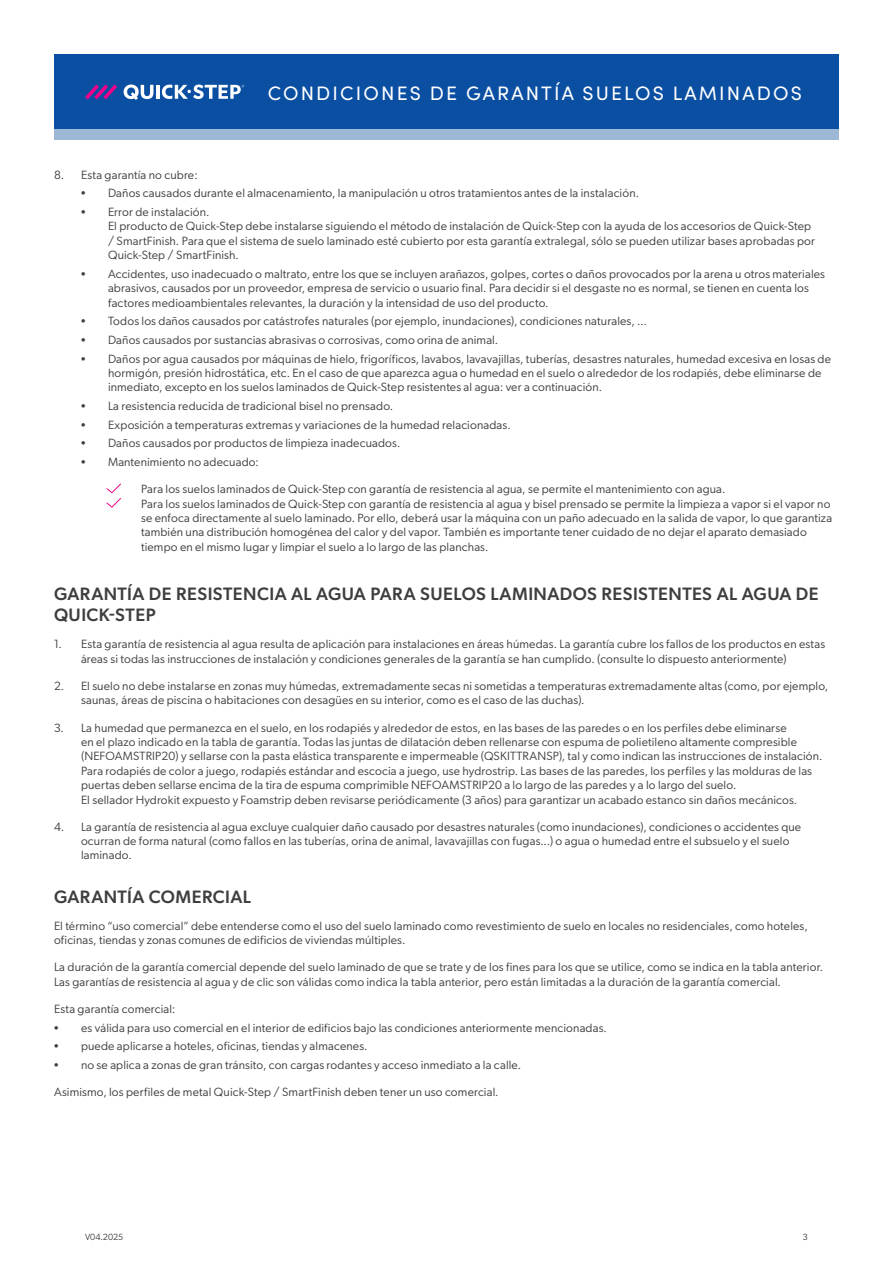
<style>
.page{position:relative;width:893px;height:1263px;background:#fff}
.page>*{position:absolute;margin:0;border:0;box-sizing:border-box;transform-origin:0 0}
.t1{font:19.5px "Sofia Pro";letter-spacing:.11em;color:#fff}
.Titel{font:500 18px/21.6px "Gibson";letter-spacing:.02em;color:#3e3e3f}
.Body{font:12px/14.4px "Gibson";letter-spacing:.01em;color:#3e3e3f}
.t2{font:9px "Gibson";color:#3e3e3f}
</style>
<div class="page">
<div style="left:54px;top:54px;width:785px;height:75px;background:#0a4fa2"></div>
<div style="left:54px;top:129px;width:785px;height:11px;background:#9db8d5"></div>
<svg style="left:85px;top:84px;width:32px;height:15px"></svg>
<svg style="left:124px;top:85px;width:29px;height:15px"></svg>
<hr style="left:156px;top:85px;width:4px;height:14px;background:#fff">
<svg style="left:162px;top:85px;width:82px;height:14px"></svg>
<svg style="left:106px;top:484px;width:15px;height:24px"></svg>
<h1 class="t1" style="left:268px;top:79px;width:536px">CONDICIONES DE GARANTÍA SUELOS LAMINADOS</h1>
<p class="Body" style="left:54px;top:167px;width:145px">8. Esta garantía no cubre:</p>
<p class="Body" style="left:81px;top:185px;width:559px">• Daños causados durante el almacenamiento, la manipulación u otros tratamientos antes de la instalación.</p>
<p class="Body" style="left:108px;top:204px;width:708px;text-indent:-27px">• Error de instalación.<br>El producto de Quick-Step debe instalarse siguiendo el método de instalación de Quick-Step con la ayuda de los accesorios de Quick-Step / SmartFinish. Para que el sistema de suelo laminado esté cubierto por esta garantía extralegal, sólo se pueden utilizar bases aprobadas por Quick-Step / SmartFinish.</p>
<p class="Body" style="left:108px;top:266px;width:719px;text-indent:-27px">• Accidentes, uso inadecuado o maltrato, entre los que se incluyen arañazos, golpes, cortes o daños provocados por la arena u otros materiales abrasivos, causados por un proveedor, empresa de servicio o usuario final. Para decidir si el desgaste no es normal, se tienen en cuenta los factores medioambientales relevantes, la duración y la intensidad de uso del producto.</p>
<p class="Body" style="left:81px;top:313px;width:568px">• Todos los daños causados por catástrofes naturales (por ejemplo, inundaciones), condiciones naturales, …</p>
<p class="Body" style="left:81px;top:332px;width:419px">• Daños causados por sustancias abrasivas o corrosivas, como orina de animal.</p>
<p class="Body" style="left:108px;top:351px;width:724px;text-indent:-27px">• Daños por agua causados por máquinas de hielo, frigoríficos, lavabos, lavavajillas, tuberías, desastres naturales, humedad excesiva en losas de hormigón, presión hidrostática, etc. En el caso de que aparezca agua o humedad en el suelo o alrededor de los rodapiés, debe eliminarse de inmediato, excepto en los suelos laminados de Quick-Step resistentes al agua: ver a continuación.</p>
<p class="Body" style="left:81px;top:398px;width:314px">• La resistencia reducida de tradicional bisel no prensado.</p>
<p class="Body" style="left:81px;top:417px;width:431px">• Exposición a temperaturas extremas y variaciones de la humedad relacionadas.</p>
<p class="Body" style="left:81px;top:435px;width:321px">• Daños causados por productos de limpieza inadecuados.</p>
<p class="Body" style="left:81px;top:454px;width:179px">• Mantenimiento no adecuado:</p>
<p class="Body" style="left:141px;top:481px;width:693px">Para los suelos laminados de Quick-Step con garantía de resistencia al agua, se permite el mantenimiento con agua.<br>Para los suelos laminados de Quick-Step con garantía de resistencia al agua y bisel prensado se permite la limpieza a vapor si el vapor no se enfoca directamente al suelo laminado. Por ello, deberá usar la máquina con un paño adecuado en la salida de vapor, lo que garantiza también una distribución homogénea del calor y del vapor. También es importante tener cuidado de no dejar el aparato demasiado tiempo en el mismo lugar y limpiar el suelo a lo largo de las planchas.</p>
<p class="Titel" style="left:54px;top:581px;width:766px">GARANTÍA DE RESISTENCIA AL AGUA PARA SUELOS LAMINADOS RESISTENTES AL AGUA DE<br>QUICK-STEP</p>
<p class="Body" style="left:81px;top:636px;width:746px;text-indent:-27px">1. Esta garantía de resistencia al agua resulta de aplicación para instalaciones en áreas húmedas. La garantía cubre los fallos de los productos en estas áreas si todas las instrucciones de instalación y condiciones generales de la garantía se han cumplido. (consulte lo dispuesto anteriormente)</p>
<p class="Body" style="left:81px;top:678px;width:749px;text-indent:-27px">2. El suelo no debe instalarse en zonas muy húmedas, extremadamente secas ni sometidas a temperaturas extremadamente altas (como, por ejemplo, saunas, áreas de piscina o habitaciones con desagües en su interior, como es el caso de las duchas).</p>
<p class="Body" style="left:81px;top:719px;width:743px;text-indent:-27px">3. La humedad que permanezca en el suelo, en los rodapiés y alrededor de estos, en las bases de las paredes o en los perfiles debe eliminarse<br>en el plazo indicado en la tabla de garantía. Todas las juntas de dilatación deben rellenarse con espuma de polietileno altamente compresible (NEFOAMSTRIP20) y sellarse con la pasta elástica transparente e impermeable (QSKITTRANSP), tal y como indican las instrucciones de instalación.<br>Para rodapiés de color a juego, rodapiés estándar and escocia a juego, use hydrostrip. Las bases de las paredes, los perfiles y las molduras de las puertas deben sellarse encima de la tira de espuma comprimible NEFOAMSTRIP20 a lo largo de las paredes y a lo largo del suelo.<br>El sellador Hydrokit expuesto y Foamstrip deben revisarse periódicamente (3 años) para garantizar un acabado estanco sin daños mecánicos.</p>
<p class="Body" style="left:81px;top:819px;width:722px;text-indent:-27px">4. La garantía de resistencia al agua excluye cualquier daño causado por desastres naturales (como inundaciones), condiciones o accidentes que ocurran de forma natural (como fallos en las tuberías, orina de animal, lavavajillas con fugas...) o agua o humedad entre el subsuelo y el suelo laminado.</p>
<p class="Titel" style="left:54px;top:884px;width:199px">GARANTÍA COMERCIAL</p>
<p class="Body" style="left:54px;top:918px;width:755px">El término “uso comercial” debe entenderse como el uso del suelo laminado como revestimiento de suelo en locales no residenciales, como hoteles, oficinas, tiendas y zonas comunes de edificios de viviendas múltiples.</p>
<p class="Body" style="left:54px;top:959px;width:771px">La duración de la garantía comercial depende del suelo laminado de que se trate y de los fines para los que se utilice, como se indica en la tabla anterior.<br>Las garantías de resistencia al agua y de clic son válidas como indica la tabla anterior, pero están limitadas a la duración de la garantía comercial.</p>
<p class="Body" style="left:54px;top:1001px;width:123px">Esta garantía comercial:</p>
<p class="Body" style="left:54px;top:1019px;width:554px">• es válida para uso comercial en el interior de edificios bajo las condiciones anteriormente mencionadas.</p>
<p class="Body" style="left:54px;top:1038px;width:315px">• puede aplicarse a hoteles, oficinas, tiendas y almacenes.</p>
<p class="Body" style="left:54px;top:1057px;width:469px">• no se aplica a zonas de gran tránsito, con cargas rodantes y acceso inmediato a la calle.</p>
<p class="Body" style="left:54px;top:1084px;width:446px">Asimismo, los perfiles de metal Quick-Step / SmartFinish deben tener un uso comercial.</p>
<p class="t2" style="left:85px;top:1231px;width:40px">V04.2025</p>
<p class="t2" style="left:803px;top:1230px;width:7px">3</p>
</div>
